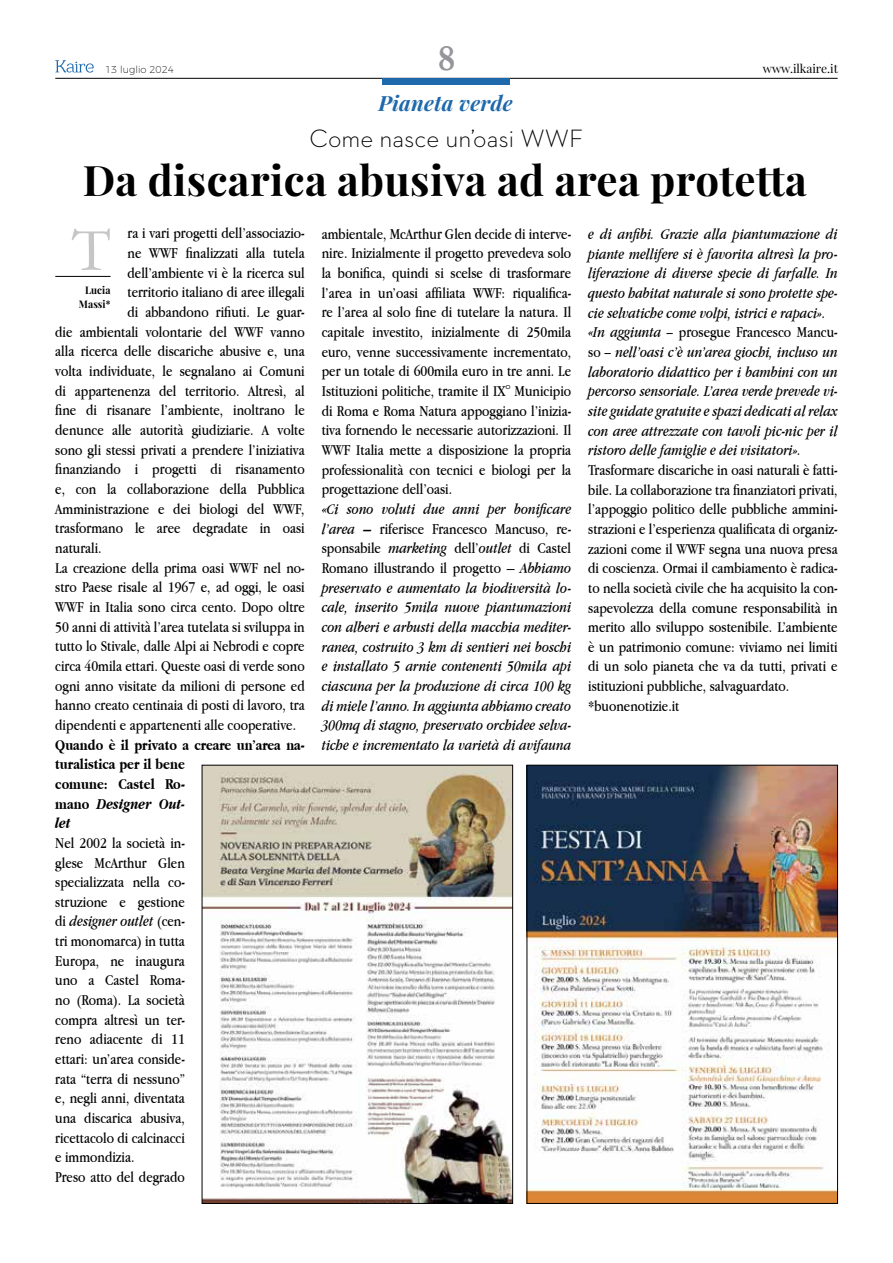
<style>
.page{position:relative;width:893px;height:1263px;background:#fff}
.page>*{position:absolute;margin:0;border:0;box-sizing:border-box;transform-origin:0 0}
.t1{font:63px "Garamond";color:#c6c6c6}
.t2{font:700 42px "Playfair Display";letter-spacing:.01em;color:#000}
.t3{font:700 37.5px "Garamond";color:#949699}
.t4{font:300 25.5px "Neutraface 2 Text";color:#000}
.t5{font:italic 700 21px "Playfair Display";letter-spacing:.01em;color:#1e69ab}
.t6{font:15.75px/19.6px "Apple Garamond";color:#000}
.t7{font:italic 15.75px/19.6px "Apple Garamond";color:#000;text-align:justify}
.t8{font:700 15.75px/19.6px "Apple Garamond";color:#000}
.t9{font:12px "Playfair Display";color:#000}
.t10{font:700 10.5px/13.5px "Playfair Display";letter-spacing:.01em;color:#000;text-align:center;scale:.94 1}
.t11{font:200 9.9px "Montserrat";color:#000}
.s1{font-style:italic}
.s2{font-weight:700}
.s3{font-style:normal}
</style>
<div class="page">
<hr style="left:55px;top:78px;width:783px;height:1px;background:#000">
<div style="left:383px;top:78px;width:127px;height:7px;background:#1e69ab"></div>
<svg style="left:55px;top:60px;width:39px;height:13px"></svg>
<hr style="left:55px;top:276px;width:56px;height:1px;background:#000">
<img style="left:529px;top:767px;width:307px;height:434px">
<div style="left:527px;top:765px;width:311px;height:438px;border:1px solid #000"></div>
<img style="left:204px;top:767px;width:307px;height:434px">
<div style="left:202px;top:765px;width:311px;height:438px;border:1px solid #000"></div>
<p class="t11" style="left:105px;top:62px;width:70px">13 luglio 2024</p>
<h3 class="t3" style="left:438px;top:36px;width:19px">8</h3>
<h3 class="t5" style="left:379px;top:89px;width:136px">Pianeta verde</h3>
<h3 class="t4" style="left:309px;top:123px;width:276px">Come nasce un’oasi WWF</h3>
<p class="t9" style="left:763px;top:61px;width:77px">www.ilkaire.it</p>
<h2 class="t2" style="left:83px;top:154px;width:726px">Da discarica abusiva ad area protetta</h2>
<p class="t6" style="left:128px;top:223px;width:179px">ra i vari progetti dell’associazio-</p>
<p class="t6" style="left:128px;top:243px;width:179px">ne WWF finalizzati alla tutela</p>
<p class="t6" style="left:128px;top:263px;width:179px">dell’ambiente vi è la ricerca sul</p>
<p class="t6" style="left:128px;top:282px;width:179px">territorio italiano di aree illegali</p>
<p class="t6" style="left:128px;top:302px;width:179px">di abbandono rifiuti. Le guar-</p>
<p class="t6" style="left:55px;top:322px;width:251px">die ambientali volontarie del WWF vanno</p>
<p class="t6" style="left:55px;top:341px;width:251px">alla ricerca delle discariche abusive e, una</p>
<p class="t6" style="left:55px;top:361px;width:251px">volta individuate, le segnalano ai Comuni</p>
<p class="t6" style="left:55px;top:380px;width:251px">di appartenenza del territorio. Altresì, al</p>
<p class="t6" style="left:55px;top:400px;width:251px">fine di risanare l’ambiente, inoltrano le</p>
<p class="t6" style="left:55px;top:420px;width:251px">denunce alle autorità giudiziarie. A volte</p>
<p class="t6" style="left:55px;top:439px;width:251px">sono gli stessi privati a prendere l’iniziativa</p>
<p class="t6" style="left:55px;top:459px;width:251px">finanziando i progetti di risanamento</p>
<p class="t6" style="left:55px;top:479px;width:251px">e, con la collaborazione della Pubblica</p>
<p class="t6" style="left:55px;top:498px;width:251px">Amministrazione e dei biologi del WWF,</p>
<p class="t6" style="left:55px;top:518px;width:251px">trasformano le aree degradate in oasi</p>
<p class="t6" style="left:55px;top:538px;width:48px">naturali.</p>
<p class="t6" style="left:55px;top:557px;width:251px">La creazione della prima oasi WWF nel no-</p>
<p class="t6" style="left:55px;top:577px;width:251px">stro Paese risale al 1967 e, ad oggi, le oasi</p>
<p class="t6" style="left:55px;top:597px;width:251px">WWF in Italia sono circa cento. Dopo oltre</p>
<p class="t6" style="left:55px;top:616px;width:251px">50 anni di attività l’area tutelata si sviluppa in</p>
<p class="t6" style="left:55px;top:636px;width:251px">tutto lo Stivale, dalle Alpi ai Nebrodi e copre</p>
<p class="t6" style="left:55px;top:656px;width:251px">circa 40mila ettari. Queste oasi di verde sono</p>
<p class="t6" style="left:55px;top:675px;width:251px">ogni anno visitate da milioni di persone ed</p>
<p class="t6" style="left:55px;top:695px;width:251px">hanno creato centinaia di posti di lavoro, tra</p>
<p class="t6" style="left:55px;top:715px;width:242px">dipendenti e appartenenti alle cooperative.</p>
<p class="t8" style="left:55px;top:735px;width:251px">Quando è il privato a creare un’area na&shy;turalistica per il bene<br>comune: Castel Ro-<br>mano <span class="s1">Designer Out-<br>let</span></p>
<p class="t6" style="left:55px;top:833px;width:131px">Nel 2002 la società in&shy;glese McArthur Glen specializzata nella co&shy;struzione e gestione di <span class="s1">designer outlet</span> (cen&shy;tri monomarca) in tutta<br>Europa, ne inaugura uno a Castel Roma&shy;no (Roma). La società compra altresì un ter&shy;reno adiacente di 11 ettari: un’area conside&shy;rata “terra di nessuno” e, negli anni, diventata una discarica abusiva, ricettacolo di calcinacci e immondizia.<br>Preso atto del degrado</p>
<h1 class="t1" style="left:72px;top:212px;width:40px">T</h1>
<p class="t10" style="left:79px;top:283px;width:35px">Lucia<br>Massi*</p>
<p class="t6" style="left:322px;top:224px;width:251px;text-align:justify">ambientale, McArthur Glen decide di interve&shy;nire. Inizialmente il progetto prevedeva solo la bonifica, quindi si scelse di trasformare l’area in un’oasi affiliata WWF: riqualifica&shy;re l’area al solo fine di tutelare la natura. Il capitale investito, inizialmente di 250mila euro, venne successivamente incrementato, per un totale di 600mila euro in tre anni. Le Istituzioni politiche, tramite il IX° Municipio di Roma e Roma Natura appoggiano l’inizia&shy;tiva fornendo le necessarie autorizzazioni. Il WWF Italia mette a disposizione la propria professionalità con tecnici e biologi per la progettazione dell’oasi.</p>
<p class="t7" style="left:322px;top:499px;width:251px">«Ci sono voluti due anni per bonificare l’area <span class="s2">–</span> <span class="s3">riferisce Francesco Mancuso, re&shy;sponsabile</span> marketing <span class="s3">dell’</span>outlet <span class="s3">di Castel Romano illustrando il progetto –</span> Abbiamo preservato e aumentato la biodiversità lo&shy;cale, inserito 5mila nuove piantumazioni con alberi e arbusti della macchia mediter&shy;ranea, costruito 3 km di sentieri nei boschi e installato 5 arnie contenenti 50mila api ciascuna per la produzione di circa 100 kg di miele l’anno. In aggiunta abbiamo creato 300mq di stagno, preservato orchidee selva&shy;tiche e incrementato la varietà di avifauna</p>
<p class="t7" style="left:588px;top:224px;width:251px;text-align:left">e di anfibi. Grazie alla piantumazione di piante mellifere si è favorita altresì la pro&shy;liferazione di diverse specie di farfalle. In questo habitat naturale si sono protette spe&shy;cie selvatiche come volpi, istrici e rapaci». «In aggiunta – <span class="s3">prosegue Francesco Mancu&shy;so</span> – nell’oasi c’è un’area giochi, incluso un laboratorio didattico per i bambini con un percorso sensoriale. L’area verde prevede vi&shy;site guidate gratuite e spazi dedicati al relax con aree attrezzate con tavoli pic-nic per il ristoro delle famiglie e dei visitatori».</p>
<p class="t6" style="left:588px;top:460px;width:251px">Trasformare discariche in oasi naturali è fatti&shy;bile. La collaborazione tra finanziatori privati, l’appoggio politico delle pubbliche ammini&shy;strazioni e l’esperienza qualificata di organiz&shy;zazioni come il WWF segna una nuova presa di coscienza. Ormai il cambiamento è radica&shy;to nella società civile che ha acquisito la con&shy;sapevolezza della comune responsabilità in merito allo sviluppo sostenibile. L’ambiente è un patrimonio comune: viviamo nei limiti di un solo pianeta che va da tutti, privati e istituzioni pubbliche, salvaguardato. *buonenotizie.it</p>
</div>
